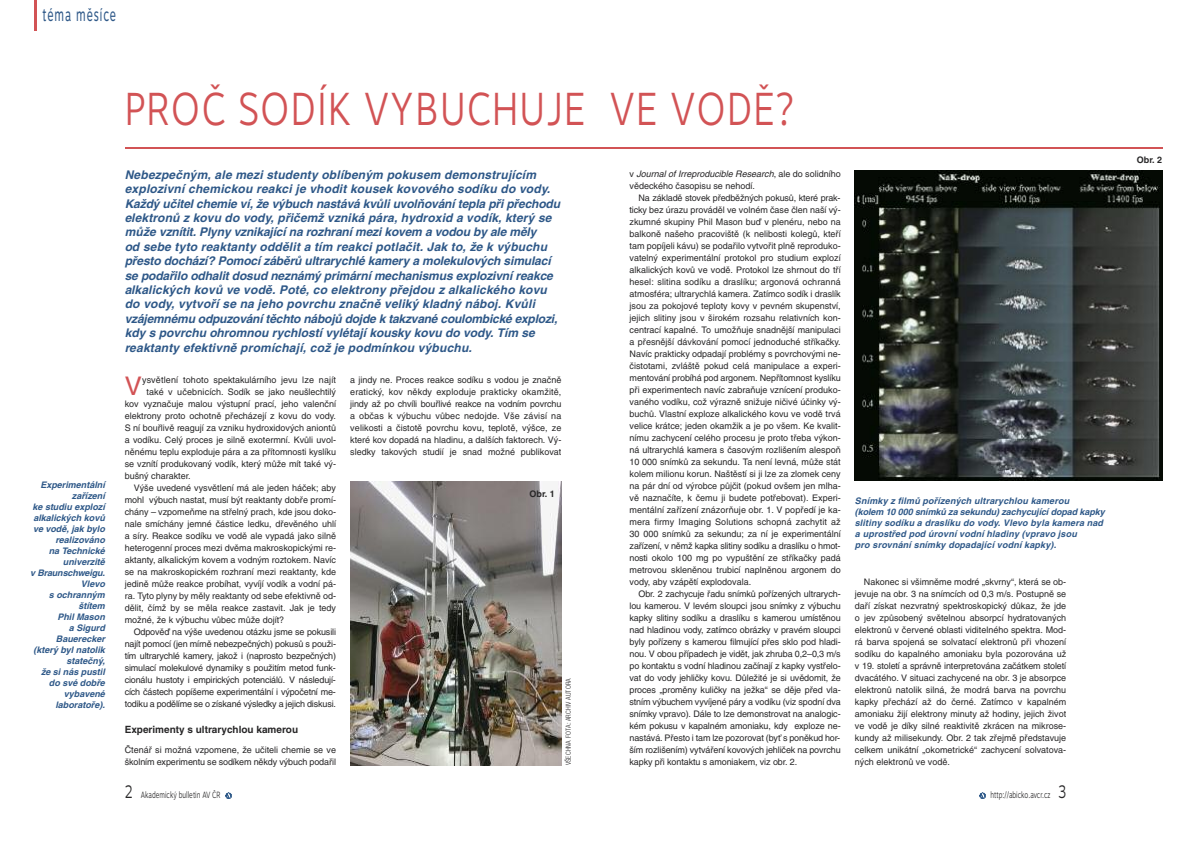
<style>
.page{position:relative;width:1191px;height:842px;background:#fff}
.page>*{position:absolute;margin:0;border:0;box-sizing:border-box;transform-origin:0 0}
.t1{font:300 46px "Motiva Sans";letter-spacing:.03em;color:#d25355;scale:.8 1}
.t2{font:25.7px "Helvetica CE";color:#d25355}
.t3{font:18px "Motiva Sans";letter-spacing:.085em;color:#2e5888;scale:.6 1}
.t4{font:italic 700 12px/14.4px "Helvetica CE";letter-spacing:.01em;color:#2e5888}
.t5{font:700 10px "Helvetica CE";color:#272627}
.t6{font:9px/12px "Helvetica CE";color:#272627;text-align:justify}
.t7{font:italic 700 9px/11px "Helvetica CE";color:#2e5888}
.t8{font:9px "Helvetica CE";letter-spacing:-.02em;color:#272627}
.t9{font:9px "Motiva Sans Light OTF";color:#272627;scale:.7 1}
.t10{font:700 9px "Helvetica CE";color:#272627}
.t11{font:300 condensed 7px "Helvetica NCE";letter-spacing:.025em;color:#272627}
.s1{font-size:18px}
.s2{font-style:italic}
</style>
<div class="page">
<svg style="left:979px;top:792px;width:7px;height:7px"></svg>
<hr style="left:34px;top:0;width:3px;height:31px;background:#d25355">
<svg style="left:225px;top:792px;width:7px;height:7px"></svg>
<hr style="left:125px;top:147px;width:1037px;height:1px;background:#d25355">
<img style="left:350px;top:482px;width:211px;height:283px">
<img style="left:855px;top:170px;width:307px;height:311px">
<h3 class="t3" style="left:43px;top:8px;width:124px">téma měsíce</h3>
<p class="t7" style="left:30px;top:481px;width:76px;text-align:right">Experimentální zařízení<br>ke studiu explozí alkalických kovů ve vodě, jak bylo realizováno<br>na Technické univerzitě<br>v Braunschweigu.<br>Vlevo<br>s ochranným štítem<br>Phil Mason<br>a Sigurd<br>Bauerecker (který byl natolik statečný,<br>že si nás pustil do své dobře vybavené laboratoře).</p>
<h1 class="t1" style="left:125px;top:91px;width:839px">PROČ SODÍK VYBUCHUJE VE VODĚ?</h1>
<p class="t4" style="left:125px;top:168px;width:437px">Nebezpečným, ale mezi studenty oblíbeným pokusem demonstrujícím explozivní chemickou reakci je vhodit kousek kovového sodíku do vody.<br>Každý učitel chemie ví, že výbuch nastává kvůli uvolňování tepla při přechodu elektronů z kovu do vody, přičemž vzniká pára, hydroxid a vodík, který se může vznítit. Plyny vznikající na rozhraní mezi kovem a vodou by ale měly<br>od sebe tyto reaktanty oddělit a tím reakci potlačit. Jak to, že k výbuchu přesto dochází? Pomocí záběrů ultrarychlé kamery a molekulových simulací se podařilo odhalit dosud neznámý primární mechanismus explozivní reakce alkalických kovů ve vodě. Poté, co elektrony přejdou z alkalického kovu do vody, vytvoří se na jeho povrchu značně veliký kladný náboj. Kvůli vzájemnému odpuzování těchto nábojů dojde k takzvané coulombické explozi, kdy s povrchu ohromnou rychlostí vylétají kousky kovu do vody. Tím se reaktanty efektivně promíchají, což je podmínkou výbuchu.</p>
<h2 class="t2" style="left:125px;top:376px;width:19px">V</h2>
<p class="t6" style="left:142px;top:375px;width:195px">ysvětlení tohoto spektakulárního jevu lze najít</p>
<p class="t6" style="left:146px;top:387px;width:191px">také v učebnicích. Sodík se jako neušlechtilý</p>
<p class="t6" style="left:125px;top:399px;width:213px">kov vyznačuje malou výstupní prací, jeho valenční</p>
<p class="t6" style="left:125px;top:411px;width:213px">elektrony proto ochotně přecházejí z kovu do vody.</p>
<p class="t6" style="left:125px;top:423px;width:213px">S ní bouřlivě reagují za vzniku hydroxidových aniontů</p>
<p class="t6" style="left:125px;top:435px;width:213px">a vodíku. Celý proces je silně exotermní. Kvůli uvol-</p>
<p class="t6" style="left:125px;top:447px;width:213px">něnému teplu exploduje pára a za přítomnosti kyslíku</p>
<p class="t6" style="left:125px;top:459px;width:213px">se vznítí produkovaný vodík, který může mít také vý-</p>
<p class="t6" style="left:125px;top:471px;width:67px">bušný charakter.</p>
<p class="t6" style="left:134px;top:483px;width:204px">Výše uvedené vysvětlení má ale jeden háček; aby</p>
<p class="t6" style="left:125px;top:495px;width:213px">mohl výbuch nastat, musí být reaktanty dobře promí-</p>
<p class="t6" style="left:125px;top:507px;width:213px">chány – vzpomeňme na střelný prach, kde jsou doko-</p>
<p class="t6" style="left:125px;top:519px;width:213px">nale smíchány jemné částice ledku, dřevěného uhlí</p>
<p class="t6" style="left:125px;top:531px;width:213px">a síry. Reakce sodíku ve vodě ale vypadá jako silně</p>
<p class="t6" style="left:125px;top:543px;width:213px">heterogenní proces mezi dvěma makroskopickými re-</p>
<p class="t6" style="left:125px;top:555px;width:213px">aktanty, alkalickým kovem a vodným roztokem. Navíc</p>
<p class="t6" style="left:125px;top:567px;width:213px">se na makroskopickém rozhraní mezi reaktanty, kde</p>
<p class="t6" style="left:125px;top:579px;width:213px">jedině může reakce probíhat, vyvíjí vodík a vodní pá-</p>
<p class="t6" style="left:125px;top:591px;width:213px">ra. Tyto plyny by měly reaktanty od sebe efektivně od-</p>
<p class="t6" style="left:125px;top:603px;width:213px">dělit, čímž by se měla reakce zastavit. Jak je tedy</p>
<p class="t6" style="left:125px;top:615px;width:161px">možné, že k výbuchu vůbec může dojít?</p>
<p class="t6" style="left:134px;top:627px;width:204px">Odpověď na výše uvedenou otázku jsme se pokusili</p>
<p class="t8" style="left:125px;top:640px;width:213px">najít pomocí (jen mírně nebezpečných) pokusů s použi-</p>
<p class="t8" style="left:125px;top:652px;width:213px">tím ultrarychlé kamery, jakož i (naprosto bezpečných)</p>
<p class="t6" style="left:125px;top:663px;width:213px">simulací molekulové dynamiky s použitím metod funk-</p>
<p class="t6" style="left:125px;top:675px;width:213px">cionálu hustoty i empirických potenciálů. V následují-</p>
<p class="t8" style="left:125px;top:688px;width:213px">cích částech popíšeme experimentální i výpočetní me-</p>
<p class="t6" style="left:125px;top:699px;width:213px">todiku a podělíme se o získané výsledky a jejich diskusi.</p>
<p class="t5" style="left:125px;top:726px;width:175px">Experimenty s ultrarychlou kamerou</p>
<p class="t6" style="left:125px;top:745px;width:213px">Čtenář si možná vzpomene, že učiteli chemie se ve školním experimentu se sodíkem někdy výbuch podařil</p>
<p class="t9" style="left:125px;top:788px;width:138px"><span class="s1">2</span> Akademický bulletin AV ČR</p>
<p class="t6" style="left:350px;top:375px;width:213px">a jindy ne. Proces reakce sodíku s vodou je značně eratický, kov někdy exploduje prakticky okamžitě, jindy až po chvíli bouřlivé reakce na vodním povrchu a občas k výbuchu vůbec nedojde. Vše závisí na velikosti a čistotě povrchu kovu, teplotě, výšce, ze které kov dopadá na hladinu, a dalších faktorech. Vý&shy;sledky takových studií je snad možné publikovat</p>
<p class="t10" style="left:529px;top:490px;width:27px">Obr. 1</p>
<p class="t11" style="left:564px;top:765px;width:89px;rotate:-90deg">VŠECHNA FOTA: ARCHIV AUTORA</p>
<p class="t6" style="left:629px;top:169px;width:213px">v <span class="s2">Journal of Irreproducible Research</span>, ale do solidního vědeckého časopisu se nehodí.</p>
<p class="t6" style="left:629px;top:193px;width:213px;text-indent:9px">Na základě stovek předběžných pokusů, které prak&shy;ticky bez úrazu prováděl ve volném čase člen naší vý&shy;zkumné skupiny Phil Mason buď v plenéru, nebo na balkoně našeho pracoviště (k nelibosti kolegů, kteří tam popíjeli kávu) se podařilo vytvořit plně reproduko&shy;vatelný experimentální protokol pro studium explozí alkalických kovů ve vodě. Protokol lze shrnout do tří hesel: slitina sodíku a draslíku; argonová ochranná atmosféra; ultrarychlá kamera. Zatímco sodík i draslík jsou za pokojové teploty kovy v pevném skupenství, jejich slitiny jsou v širokém rozsahu relativních kon&shy;centrací kapalné. To umožňuje snadnější manipulaci a přesnější dávkování pomocí jednoduché stříkačky.<br>Navíc prakticky odpadají problémy s povrchovými ne&shy;čistotami, zvláště pokud celá manipulace a experi&shy;mentování probíhá pod argonem. Nepřítomnost kyslíku při experimentech navíc zabraňuje vznícení produko&shy;vaného vodíku, což výrazně snižuje ničivé účinky vý&shy;buchů. Vlastní exploze alkalického kovu ve vodě trvá velice krátce; jeden okamžik a je po všem. Ke kvalit&shy;nímu zachycení celého procesu je proto třeba výkon&shy;ná ultrarychlá kamera s časovým rozlišením alespoň 10 000 snímků za sekundu. Ta není levná, může stát kolem milionu korun. Naštěstí si ji lze za zlomek ceny na pár dní od výrobce půjčit (pokud ovšem jen mlha&shy;vě naznačíte, k čemu ji budete potřebovat). Experi&shy;mentální zařízení znázorňuje obr. 1. V popředí je ka&shy;mera firmy Imaging Solutions schopná zachytit až 30 000 snímků za sekundu; za ní je experimentální zařízení, v němž kapka slitiny sodíku a draslíku o hmot&shy;nosti okolo 100 mg po vypuštění ze stříkačky padá metrovou skleněnou trubicí naplněnou argonem do vody, aby vzápětí explodovala.</p>
<p class="t6" style="left:629px;top:589px;width:213px;text-indent:9px">Obr. 2 zachycuje řadu snímků pořízených ultrarych&shy;lou kamerou. V levém sloupci jsou snímky z výbuchu kapky slitiny sodíku a draslíku s kamerou umístěnou nad hladinou vody, zatímco obrázky v pravém sloupci byly pořízeny s kamerou filmující přes sklo pod hladi&shy;nou. V obou případech je vidět, jak zhruba 0,2–0,3 m/s po kontaktu s vodní hladinou začínají z kapky vystřelo&shy;vat do vody jehličky kovu. Důležité je si uvědomit, že proces „proměny kuličky na ježka“ se děje před vla&shy;stním výbuchem vyvíjené páry a vodíku (viz spodní dva snímky vpravo). Dále to lze demonstrovat na analogic&shy;kém pokusu v kapalném amoniaku, kdy exploze ne&shy;nastává. Přesto i tam lze pozorovat (byť s poněkud hor&shy;ším rozlišením) vytváření kovových jehliček na povrchu kapky při kontaktu s amoniakem, viz obr. 2.</p>
<p class="t7" style="left:855px;top:496px;width:251px">Snímky z filmů pořízených ultrarychlou kamerou<br>(kolem 10 000 snímků za sekundu) zachycující dopad kapky slitiny sodíku a draslíku do vody. Vlevo byla kamera nad a uprostřed pod úrovní vodní hladiny (vpravo jsou<br>pro srovnání snímky dopadající vodní kapky).</p>
<p class="t6" style="left:855px;top:576px;width:213px;text-indent:9px">Nakonec si všimněme modré „skvrny“, která se ob&shy;jevuje na obr. 3 na snímcích od 0,3 m/s. Postupně se daří získat nezvratný spektroskopický důkaz, že jde o jev způsobený světelnou absorpcí hydratovaných elektronů v červené oblasti viditelného spektra. Mod&shy;rá barva spojená se solvatací elektronů při vhození sodíku do kapalného amoniaku byla pozorována už v 19. století a správně interpretována začátkem století dvacátého. V situaci zachycené na obr. 3 je absorpce elektronů natolik silná, že modrá barva na povrchu kapky přechází až do černé. Zatímco v kapalném amoniaku žijí elektrony minuty až hodiny, jejich život ve vodě je díky silné reaktivitě zkrácen na mikrose&shy;kundy až milisekundy. Obr. 2 tak zřejmě představuje celkem unikátní „okometrické“ zachycení solvatova&shy;ných elektronů ve vodě.</p>
<p class="t9" style="left:990px;top:788px;width:110px">http://abicko.avcr.cz <span class="s1">3</span></p>
<p class="t10" style="left:1137px;top:157px;width:27px">Obr. 2</p>
</div>
